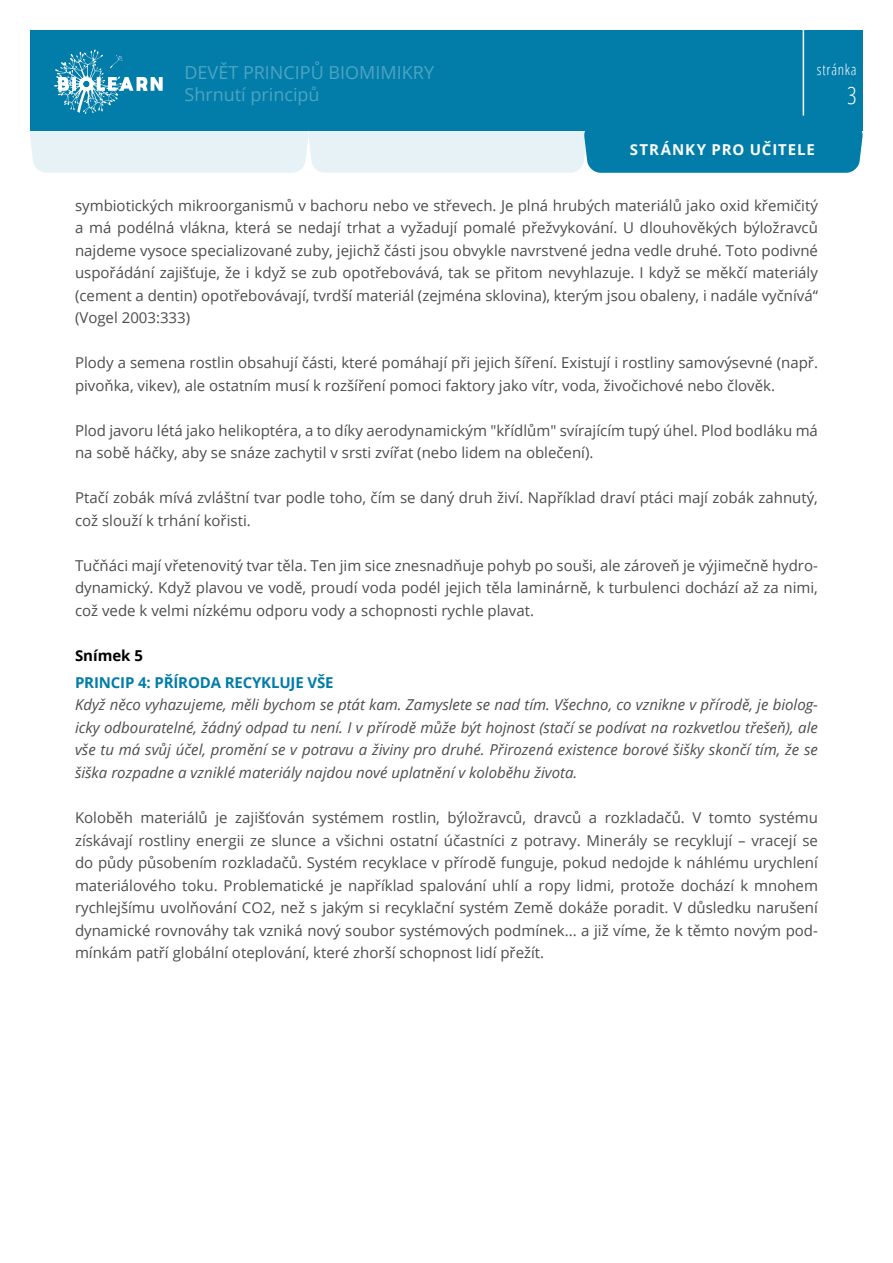
<style>
.page{position:relative;width:893px;height:1263px;background:#fff}
.page>*{position:absolute;margin:0;border:0;box-sizing:border-box;transform-origin:0 0}
.t1{font:300 condensed 24px "Open Sans";color:#fff}
.t2{font:18px "Open Sans";color:#4ea4c3}
.body_text{font:15px/22.5px "Open Sans";color:#4d4d4d;text-align:justify}
.body_text-2{font:italic 15px/22.5px "Open Sans";color:#4d4d4d;text-align:justify}
.body_text-3{font:700 15px "Open Sans";letter-spacing:-.01em;color:#027da9}
.t3{font:700 15px "Open Sans";letter-spacing:.065em;color:#fff}
.t4{font:300 condensed 15px "Open Sans";letter-spacing:.05em;color:#fff}
.T_S_page_sub-title{font:700 15px "Open Sans";color:#000}
</style>
<div class="page">
<div style="left:30px;top:30px;width:833px;height:100px;background:#027da9"></div>
<hr style="left:803px;top:30px;width:1px;height:86px;background:#fff">
<svg style="left:30px;top:130px;width:833px;height:43px;background:#98cadb"></svg>
<svg style="left:54px;top:49px;width:109px;height:65px"></svg>
<p class="t2" style="left:184px;top:60px;width:251px">DEVĚT PRINCIPŮ BIOMIMIKRY</p>
<p class="t2" style="left:184px;top:83px;width:137px">Shrnutí principů</p>
<p class="t4" style="left:817px;top:59px;width:41px">stránka</p>
<p class="t1" style="left:847px;top:79px;width:11px">3</p>
<p class="t3" style="left:630px;top:138px;width:187px">STRÁNKY PRO UČITELE</p>
<p class="body_text" style="left:75px;top:194px;width:744px">symbiotických mikroorganismů v bachoru nebo ve střevech. Je plná hrubých materiálů jako oxid křemičitý a má podélná vlákna, která se nedají trhat a vyžadují pomalé přežvykování. U dlouhověkých býložravců najdeme vysoce specializované zuby, jejichž části jsou obvykle navrstvené jedna vedle druhé. Toto podivné uspořádání zajišťuje, že i když se zub opotřebovává, tak se přitom nevyhlazuje. I když se měkčí materiály (cement a dentin) opotřebovávají, tvrdší materiál (zejména sklovina), kterým jsou obaleny, i nadále vyčnívá“ (Vogel 2003:333)</p>
<p class="body_text" style="left:75px;top:351px;width:744px">Plody a semena rostlin obsahují části, které pomáhají při jejich šíření. Existují i rostliny samovýsevné (např. pivoňka, vikev), ale ostatním musí k rozšíření pomoci faktory jako vítr, voda, živočichové nebo člověk.</p>
<p class="body_text" style="left:75px;top:419px;width:744px">Plod javoru létá jako helikoptéra, a to díky aerodynamickým "křídlům" svírajícím tupý úhel. Plod bodláku má na sobě háčky, aby se snáze zachytil v srsti zvířat (nebo lidem na oblečení).</p>
<p class="body_text" style="left:75px;top:486px;width:744px">Ptačí zobák mívá zvláštní tvar podle toho, čím se daný druh živí. Například draví ptáci mají zobák zahnutý, což slouží k trhání kořisti.</p>
<p class="body_text" style="left:75px;top:554px;width:744px">Tučňáci mají vřetenovitý tvar těla. Ten jim sice znesnadňuje pohyb po souši, ale zároveň je výjimečně hydro&shy;dynamický. Když plavou ve vodě, proudí voda podél jejich těla laminárně, k turbulenci dochází až za nimi, což vede k velmi nízkému odporu vody a schopnosti rychle plavat.</p>
<p class="T_S_page_sub-title" style="left:75px;top:645px;width:70px">Snímek 5</p>
<p class="body_text-3" style="left:75px;top:672px;width:260px">PRINCIP 4: PŘÍRODA RECYKLUJE VŠE</p>
<p class="body_text-2" style="left:75px;top:693px;width:744px">Když něco vyhazujeme, měli bychom se ptát kam. Zamyslete se nad tím. Všechno, co vznikne v přírodě, je biolog&shy;icky odbouratelné, žádný odpad tu není. I v přírodě může být hojnost (stačí se podívat na rozkvetlou třešeň), ale vše tu má svůj účel, promění se v potravu a živiny pro druhé. Přirozená existence borové šišky skončí tím, že se šiška rozpadne a vzniklé materiály najdou nové uplatnění v koloběhu života.</p>
<p class="body_text" style="left:75px;top:806px;width:744px">Koloběh materiálů je zajišťován systémem rostlin, býložravců, dravců a rozkladačů. V tomto systému získávají rostliny energii ze slunce a všichni ostatní účastníci z potravy. Minerály se recyklují – vracejí se do půdy působením rozkladačů. Systém recyklace v přírodě funguje, pokud nedojde k náhlému urychlení materiálového toku. Problematické je například spalování uhlí a ropy lidmi, protože dochází k mnohem rychlejšímu uvolňování CO2, než s jakým si recyklační systém Země dokáže poradit. V důsledku narušení dynamické rovnováhy tak vzniká nový soubor systémových podmínek... a již víme, že k těmto novým pod&shy;mínkám patří globální oteplování, které zhorší schopnost lidí přežít.</p>
</div>
